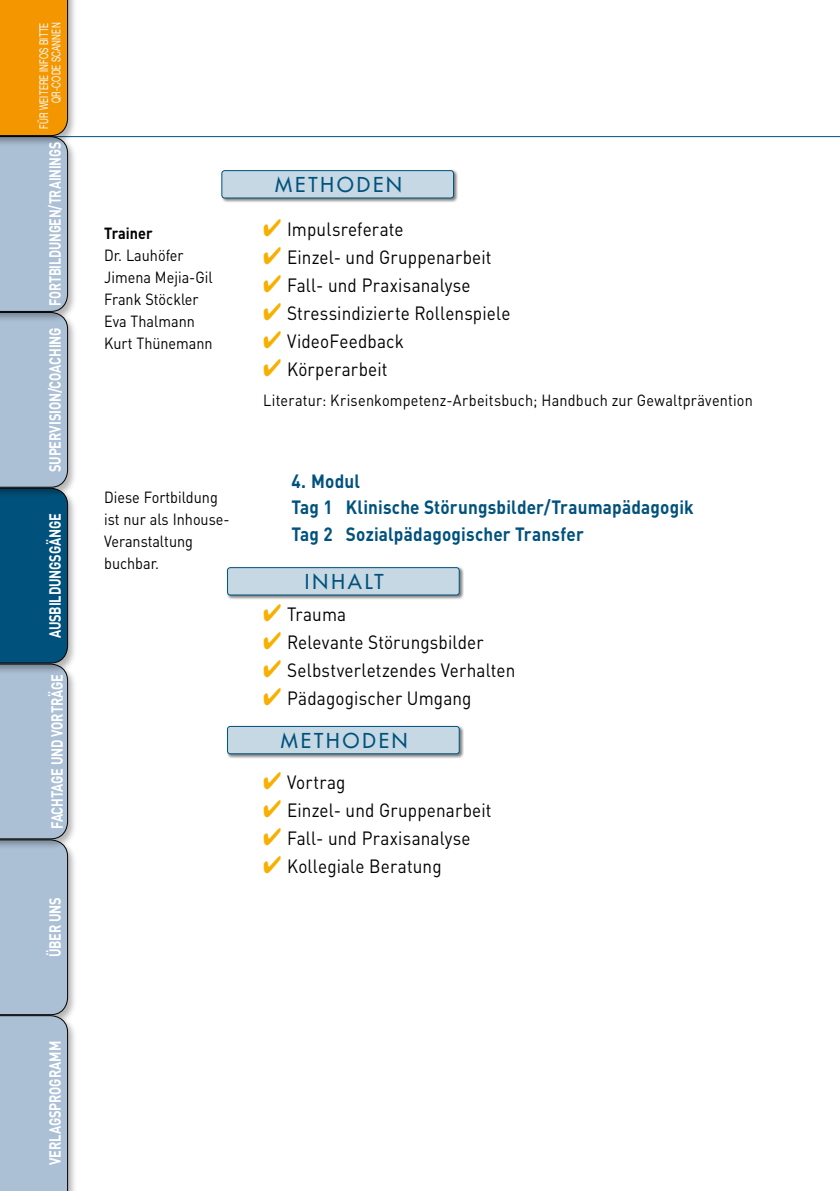
<style>
.page{position:relative;width:840px;height:1191px;background:#fff}
.page>*{position:absolute;margin:0;border:0;box-sizing:border-box;transform-origin:0 0}
.t1{font:20px "Futura";letter-spacing:.15em;color:#00527d}
.t2{font:19px "DIN";letter-spacing:.01em;color:#000;scale:.9 1}
.t3{font:700 19px/26px "DIN";letter-spacing:.01em;color:#00527d;scale:.9 1}
.t4{font:16px/22px "DIN";color:#000;scale:.9 1}
.t5{font:700 16px "DIN";letter-spacing:-.015em;color:#fff;scale:.8 1}
.t6{font:700 16px "DIN";letter-spacing:-.015em;color:#fff;scale:.77 1}
.t7{font:700 16px "DIN";color:#000;scale:.9 1}
.t8{font:12px/12px "Helvetica Neue";letter-spacing:.02em;color:#fff;text-align:right;scale:.67 1}
.s1{color:#f8af00}
</style>
<div class="page">
<hr style="left:0;top:136px;width:839px;height:1px;background:#00527d">
<div style="left:0;top:837px;width:77px;height:188px;background:#000;opacity:.3"></div>
<div style="left:0;top:662px;width:77px;height:187px;background:#000;opacity:.3"></div>
<div style="left:0;top:486px;width:77px;height:188px;background:#000;opacity:.3"></div>
<div style="left:0;top:310px;width:77px;height:188px;background:#000;opacity:.3"></div>
<div style="left:0;top:134px;width:77px;height:188px;background:#000;opacity:.3"></div>
<div style="left:0;top:0;width:77px;height:147px;background:#000;opacity:.3"></div>
<div style="left:0;top:1013px;width:77px;height:178px;background:#000;opacity:.3"></div>
<svg style="left:0;top:0;width:69px;height:1191px;background:#96a6ab"></svg>
<div style="left:226px;top:566px;width:238px;height:34px;background:#000;opacity:.5"></div>
<div style="left:227px;top:567px;width:232px;height:28px;background:#c6d8e4;border-radius:3px"></div>
<div style="left:227px;top:567px;width:232px;height:28px;border:1px solid #00527d;border-radius:3px"></div>
<div style="left:220px;top:169px;width:238px;height:34px;background:#000;opacity:.5"></div>
<div style="left:222px;top:171px;width:231px;height:27px;background:#c6d8e4;border-radius:3px"></div>
<div style="left:221px;top:170px;width:233px;height:28px;border:1px solid #00527d;border-radius:3px"></div>
<div style="left:226px;top:725px;width:238px;height:34px;background:#000;opacity:.5"></div>
<div style="left:227px;top:726px;width:232px;height:28px;background:#c6d8e4;border-radius:3px"></div>
<div style="left:227px;top:726px;width:232px;height:28px;border:1px solid #00527d;border-radius:3px"></div>
<p class="t8" style="left:39px;top:129px;width:160px;rotate:-90deg">FÜR WEITERE INFOS BITTE<br>QR-CODE SCANNEN</p>
<p class="t6" style="left:44px;top:306px;width:215px;rotate:-90deg">FORTBILDUNGEN/TRAININGS</p>
<p class="t5" style="left:44px;top:472px;width:182px;rotate:-90deg">SUPERVISION/COACHING</p>
<p class="t5" style="left:44px;top:638px;width:158px;rotate:-90deg">AUSBILDUNGSGÄNGE</p>
<p class="t5" style="left:46px;top:829px;width:196px;rotate:-90deg">FACHTAGE UND VORTRÄGE</p>
<p class="t5" style="left:44px;top:957px;width:77px;rotate:-90deg">ÜBER UNS</p>
<p class="t5" style="left:44px;top:1165px;width:157px;rotate:-90deg">VERLAGSPROGRAMM</p>
<p class="t7" style="left:104px;top:223px;width:55px">Trainer</p>
<p class="t4" style="left:104px;top:244px;width:122px">Dr. Lauhöfer<br>Jimena Mejia-Gil<br>Frank Stöckler<br>Eva Thalmann<br>Kurt Thünemann</p>
<p class="t4" style="left:104px;top:486px;width:141px">Diese Fortbildung ist nur als Inhouse-<br>Veranstaltung buchbar.</p>
<p class="t1" style="left:275px;top:172px;width:128px">METHODEN</p>
<p class="t2" style="left:263px;top:218px;width:157px"><span class="s1">✔</span> Impulsreferate</p>
<p class="t2" style="left:263px;top:246px;width:255px"><span class="s1">✔</span> Einzel- und Gruppenarbeit</p>
<p class="t2" style="left:263px;top:274px;width:232px"><span class="s1">✔</span> Fall- und Praxisanalyse</p>
<p class="t2" style="left:263px;top:302px;width:276px"><span class="s1">✔</span> Stressindizierte Rollenspiele</p>
<p class="t2" style="left:263px;top:330px;width:158px"><span class="s1">✔</span> VideoFeedback</p>
<p class="t2" style="left:263px;top:358px;width:140px"><span class="s1">✔</span> Körperarbeit</p>
<p class="t4" style="left:263px;top:389px;width:545px">Literatur: Krisenkompetenz-Arbeitsbuch; Handbuch zur Gewaltprävention</p>
<p class="t3" style="left:291px;top:468px;width:448px">4. Modul<br>Tag 1 Klinische Störungsbilder/Traumapädagogik<br>Tag 2 Sozialpädagogischer Transfer</p>
<p class="t1" style="left:305px;top:569px;width:80px">INHALT</p>
<p class="t2" style="left:263px;top:602px;width:94px"><span class="s1">✔</span> Trauma</p>
<p class="t2" style="left:263px;top:630px;width:246px"><span class="s1">✔</span> Relevante Störungsbilder</p>
<p class="t2" style="left:263px;top:658px;width:282px"><span class="s1">✔</span> Selbstverletzendes Verhalten</p>
<p class="t2" style="left:263px;top:686px;width:233px"><span class="s1">✔</span> Pädagogischer Umgang</p>
<p class="t1" style="left:280px;top:727px;width:128px">METHODEN</p>
<p class="t2" style="left:263px;top:770px;width:93px"><span class="s1">✔</span> Vortrag</p>
<p class="t2" style="left:263px;top:798px;width:255px"><span class="s1">✔</span> Einzel- und Gruppenarbeit</p>
<p class="t2" style="left:263px;top:826px;width:232px"><span class="s1">✔</span> Fall- und Praxisanalyse</p>
<p class="t2" style="left:263px;top:854px;width:200px"><span class="s1">✔</span> Kollegiale Beratung</p>
</div>
